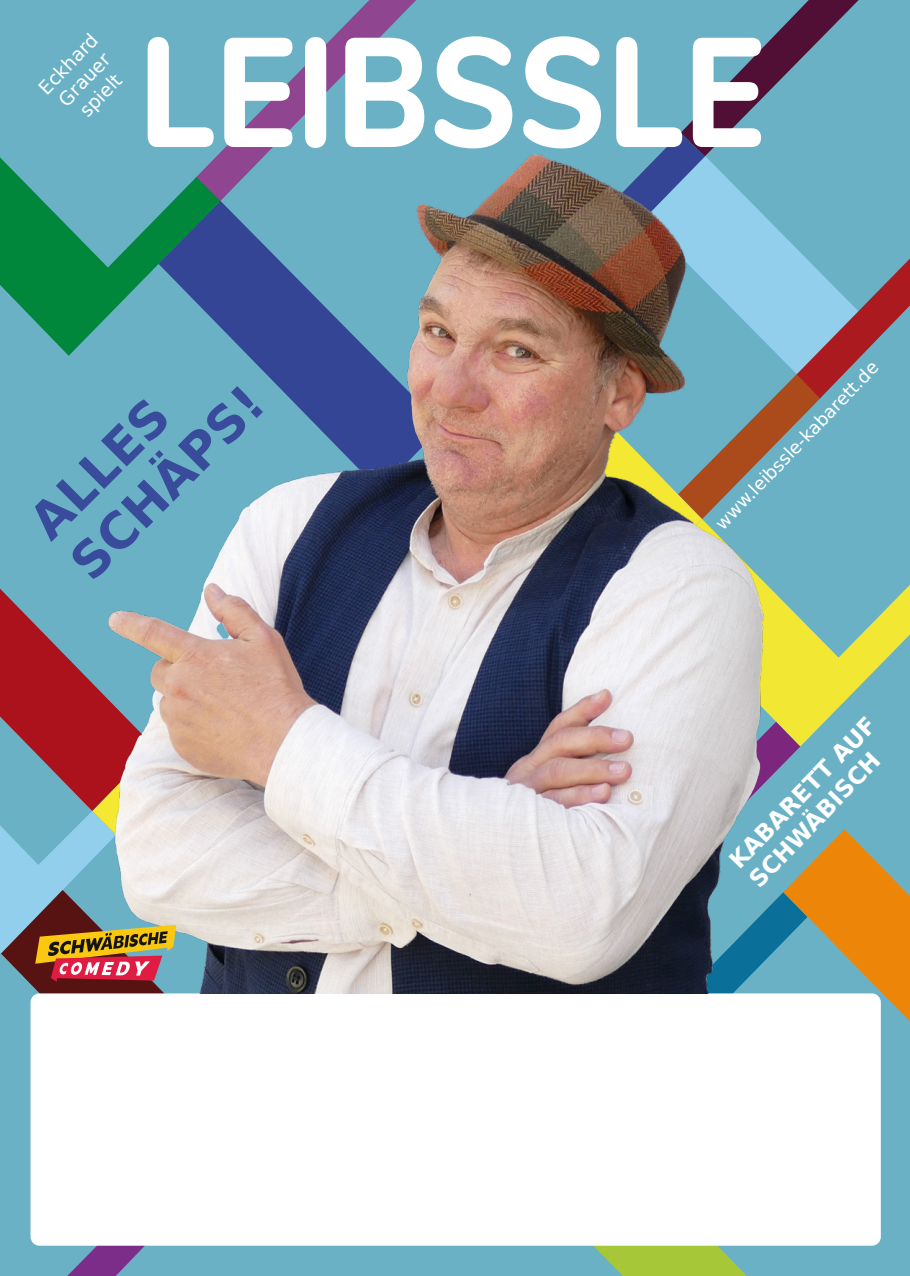
<style>
.page{position:relative;width:910px;height:1276px;background:#6bb1c6}
.page>*{position:absolute;margin:0;border:0;box-sizing:border-box;transform-origin:0 0}
.t1{font:800 154.8px "Nunito";color:#fff;scale:.88 1}
.t2{font:700 50.1px "DejaVu Sans";color:#384c9b}
.t3{font:700 23.4px "DejaVu Sans";color:#fff}
.t4{font:18.9px "DejaVu Sans";color:#fff}
.t5{font:18px "DejaVu Sans";color:#fff}
</style>
<div class="page">
<svg style="left:777px;top:229px;width:29px;height:29px"></svg>
<svg style="left:67px;top:1245px;width:148px;height:31px"></svg>
<svg style="left:777px;top:585px;width:133px;height:161px"></svg>
<svg style="left:800px;top:829px;width:110px;height:192px"></svg>
<svg style="left:540px;top:1245px;width:207px;height:31px"></svg>
<svg style="left:0;top:0;width:416px;height:356px"></svg>
<svg style="left:27px;top:981px;width:69px;height:168px"></svg>
<svg style="left:695px;top:0;width:164px;height:118px"></svg>
<svg style="left:777px;top:721px;width:23px;height:227px"></svg>
<svg style="left:777px;top:258px;width:133px;height:185px"></svg>
<div style="left:31px;top:993px;width:850px;height:252px;background:#fff;border-radius:9px"></div>
<img style="left:96px;top:118px;width:681px;height:875px">
<svg style="left:0;top:588px;width:176px;height:393px"></svg>
<p class="t4" style="left:30px;top:80px;width:77px;rotate:-46deg">Eckhard</p>
<p class="t4" style="left:50px;top:91px;width:67px;rotate:-46deg">Grauer</p>
<p class="t4" style="left:71px;top:102px;width:53px;rotate:-46deg">spielt</p>
<p class="t1" style="left:138px;top:-21px;width:713px">LEIBSSLE</p>
<p class="t2" style="left:50px;top:541px;width:250px;rotate:-45deg">SCHÄPS!</p>
<p class="t2" style="left:9px;top:500px;width:174px;rotate:-45deg">ALLES</p>
<p class="t5" style="left:707px;top:515px;width:227px;rotate:-46deg">www.leibssle-kabarett.de</p>
<p class="t3" style="left:720px;top:851px;width:201px;rotate:-46deg">KABARETT AUF</p>
<p class="t3" style="left:740px;top:870px;width:178px;rotate:-46deg">SCHWÄBISCH</p>
</div>
